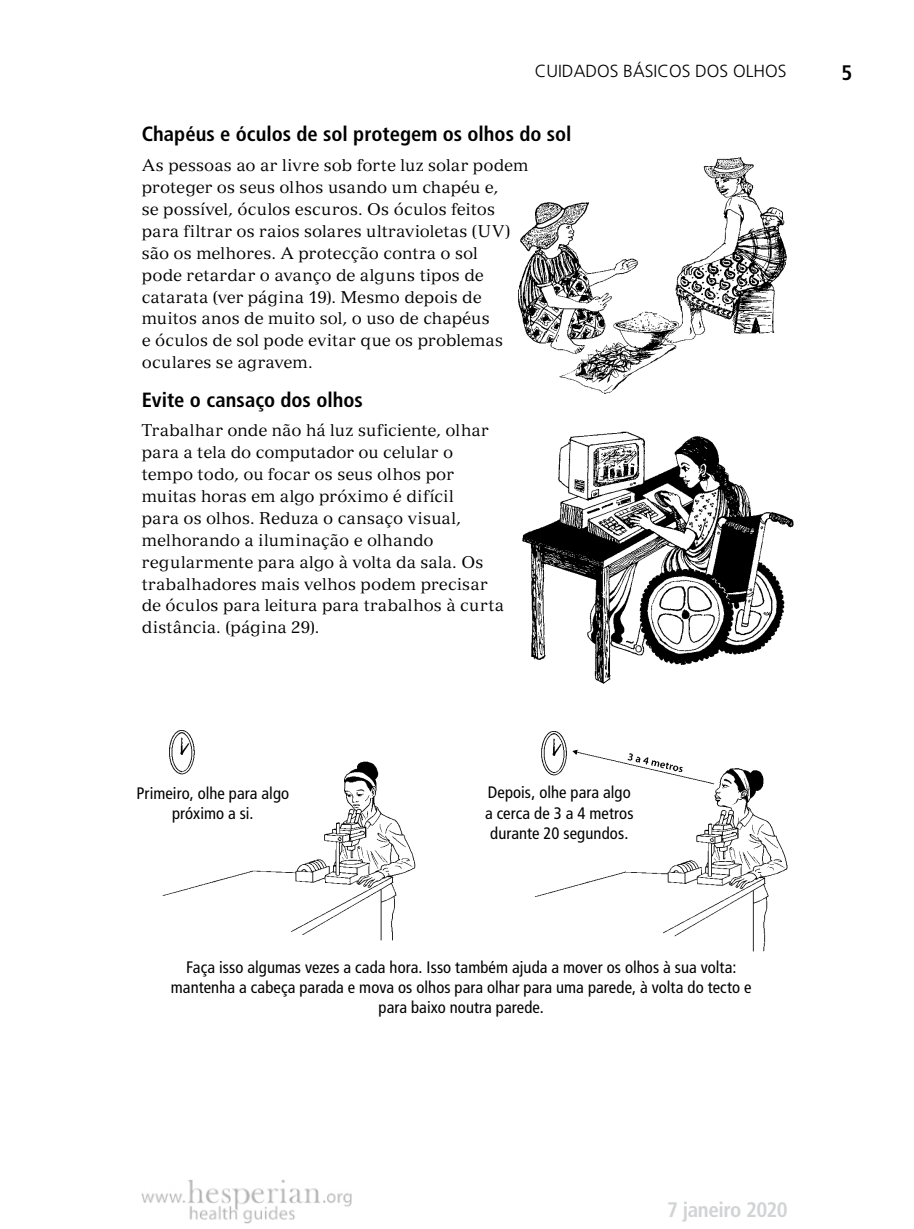
<style>
.page{position:relative;width:914px;height:1229px;background:#fff}
.page>*{position:absolute;margin:0;border:0;box-sizing:border-box;transform-origin:0 0}
.t1{font:700 condensed 21px "Frutiger LT Std";letter-spacing:-.025em;color:#d1d3d4}
.t2{font:700 condensed 21px "Frutiger LT Std";color:#000}
.t3{font:700 condensed 20.65px "Frutiger LT Std";color:#000}
.t4{font:300 17.5px "Frutiger LT Std";color:#000}
.t5{font:16.62px/21.9px "Versailles LT Std";letter-spacing:.005em;color:#000}
.t6{font:condensed 16.62px/20.1px "Frutiger LT Std";letter-spacing:.005em;color:#000;text-align:center}
</style>
<div class="page">
<img style="left:518px;top:157px;width:269px;height:237px">
<img style="left:522px;top:431px;width:272px;height:253px">
<img style="left:162px;top:730px;width:254px;height:211px">
<img style="left:535px;top:731px;width:253px;height:221px">
<img style="left:142px;top:1179px;width:210px;height:44px">
<p class="t4" style="left:534px;top:61px;width:35px">CUIDADOS</p>
<p class="t4" style="left:623px;top:61px;width:32px">BÁSICOS</p>
<p class="t4" style="left:695px;top:61px;width:12px">DOS</p>
<p class="t4" style="left:733px;top:61px;width:24px">OLHOS</p>
<p class="t2" style="left:841px;top:60px;width:12px">5</p>
<p class="t3" style="left:142px;top:122px;width:431px">Chapéus e óculos de sol protegem os olhos do sol</p>
<p class="t5" style="left:142px;top:154px;width:388px">As pessoas ao ar livre sob forte luz solar podem proteger os seus olhos usando um chapéu e,<br>se possível, óculos escuros. Os óculos feitos para filtrar os raios solares ultravioletas (UV) são os melhores. A protecção contra o sol<br>pode retardar o avanço de alguns tipos de catarata (ver página 19). Mesmo depois de muitos anos de muito sol, o uso de chapéus<br>e óculos de sol pode evitar que os problemas oculares se agravem.</p>
<p class="t3" style="left:142px;top:387px;width:222px">Evite o cansaço dos olhos</p>
<p class="t5" style="left:142px;top:419px;width:363px">Trabalhar onde não há luz suficiente, olhar para a tela do computador ou celular o tempo todo, ou focar os seus olhos por muitas horas em algo próximo é difícil<br>para os olhos. Reduza o cansaço visual, melhorando a iluminação e olhando regularmente para algo à volta da sala. Os trabalhadores mais velhos podem precisar de óculos para leitura para trabalhos à curta distância. (página 29).</p>
<p class="t6" style="left:136px;top:783px;width:154px">Primeiro, olhe para algo próximo a si.</p>
<p class="t6" style="left:485px;top:782px;width:150px">Depois, olhe para algo a cerca de 3 a 4 metros durante 20 segundos.</p>
<p class="t6" style="left:171px;top:957px;width:582px">Faça isso algumas vezes a cada hora. Isso também ajuda a mover os olhos à sua volta: mantenha a cabeça parada e mova os olhos para olhar para uma parede, à volta do tecto e para baixo noutra parede.</p>
<p class="t1" style="left:667px;top:1196px;width:122px">7 janeiro 2020</p>
</div>
